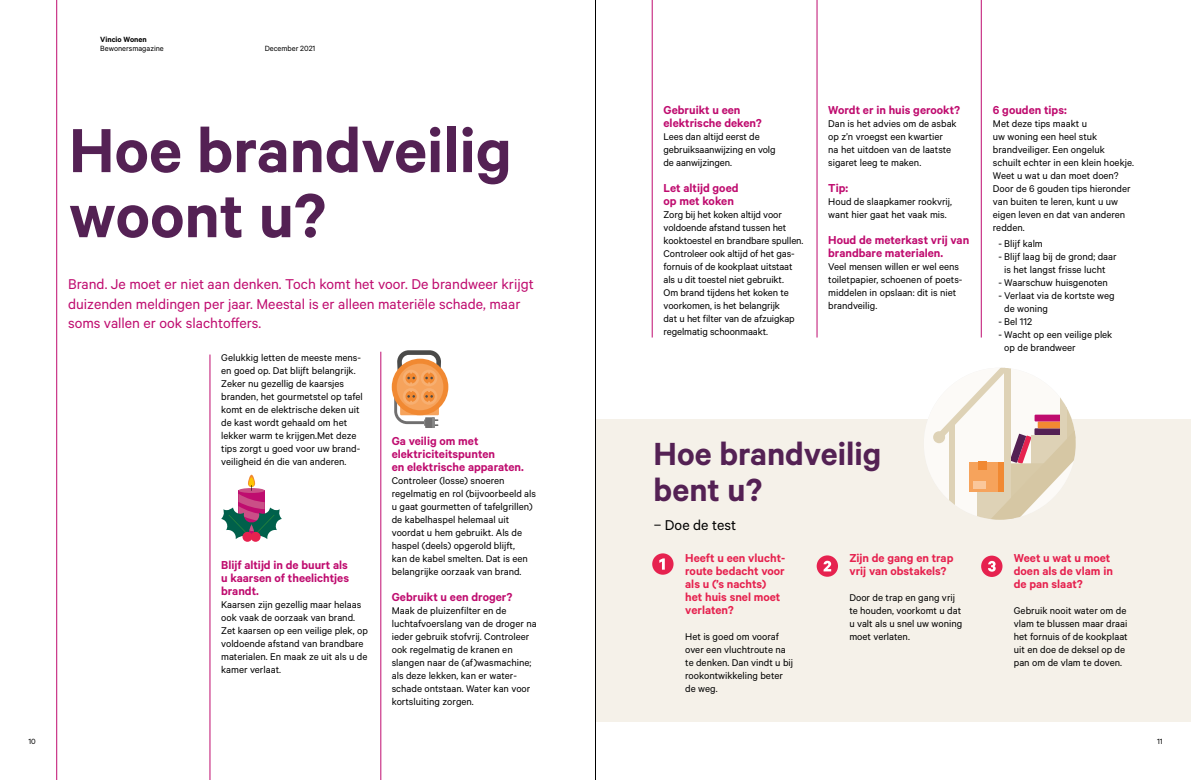
<style>
.page{position:relative;width:1191px;height:780px;background:#fff}
.page>*{position:absolute;margin:0;border:0;box-sizing:border-box;transform-origin:0 0}
.t1{font:600 70px/65px "Calibre";color:#542154}
.t2{font:600 36px/36px "Calibre";color:#542154}
.t3{font:16px/19.5px "Calibre";color:#bf0c6f}
.t4{font:16px "Calibre";color:#000}
.t5{font:600 13px/13px "Calibre";color:#bf0c6f}
.t6{font:600 13px/13px "Calibre";color:#e6224f}
.t7{font:11px/13px "Calibre";color:#000}
.t8{font:8.5px "Calibre";color:#000}
.t9{font:600 8.5px "Calibre";color:#000}
</style>
<div class="page">
<div style="left:595px;top:418px;width:596px;height:303px;background:#f5f1e9"></div>
<svg style="left:248px;top:474px;width:7px;height:13px"></svg>
<div style="left:249px;top:477px;width:5px;height:9px;background:#fdc400;border-radius:3px"></div>
<svg style="left:221px;top:485px;width:61px;height:57px"></svg>
<div style="left:251px;top:532px;width:9px;height:9px;background:#e6224f;border-radius:50%"></div>
<div style="left:242px;top:532px;width:10px;height:9px;background:#e6224f;border-radius:50%"></div>
<div style="left:392px;top:358px;width:56px;height:57px;background:#f18932;border-radius:50%"></div>
<div style="left:397px;top:363px;width:46px;height:47px;background:#f6a35c;border-radius:50%"></div>
<div style="left:403px;top:369px;width:16px;height:17px;background:#f7af71;border-radius:50%"></div>
<div style="left:421px;top:369px;width:16px;height:17px;background:#f7af71;border-radius:50%"></div>
<svg style="left:397px;top:350px;width:44px;height:33px"></svg>
<div style="left:403px;top:388px;width:16px;height:17px;background:#f7af71;border-radius:50%"></div>
<div style="left:421px;top:388px;width:16px;height:17px;background:#f7af71;border-radius:50%"></div>
<svg style="left:394px;top:391px;width:44px;height:37px"></svg>
<div style="left:652px;top:553px;width:21px;height:21px;background:#e6224f;border-radius:50%"></div>
<svg style="left:659px;top:558px;width:6px;height:11px"></svg>
<div style="left:816px;top:555px;width:22px;height:21px;background:#e6224f;border-radius:50%"></div>
<svg style="left:823px;top:560px;width:8px;height:11px"></svg>
<div style="left:981px;top:555px;width:21px;height:22px;background:#e6224f;border-radius:50%"></div>
<svg style="left:988px;top:561px;width:7px;height:10px"></svg>
<div style="left:924px;top:368px;width:151px;height:151px;background:#fcfaf7;border-radius:76px"></div>
<div style="left:933px;top:431px;width:12px;height:12px;background:#ded2b6;border-radius:50%"></div>
<svg style="left:939px;top:368px;width:136px;height:151px"></svg>
<hr style="left:381px;top:351px;width:1px;height:429px;background:#bf0c6f">
<hr style="left:57px;top:0;width:1px;height:780px;background:#bf0c6f">
<hr style="left:652px;top:0;width:1px;height:337px;background:#bf0c6f">
<hr style="left:210px;top:354px;width:1px;height:426px;background:#bf0c6f">
<hr style="left:817px;top:0;width:1px;height:337px;background:#bf0c6f">
<hr style="left:981px;top:0;width:1px;height:337px;background:#bf0c6f">
<hr style="left:595px;top:0;width:1px;height:780px;background:#000">
<p class="t9" style="left:100px;top:34px;width:48px">Vincio Wonen</p>
<p class="t8" style="left:100px;top:43px;width:65px">Bewonersmagazine</p>
<p class="t8" style="left:265px;top:43px;width:52px">December 2021</p>
<h1 class="t1" style="left:69px;top:116px;width:444px">Hoe brandveilig woont u?</h1>
<h3 class="t3" style="left:68px;top:274px;width:467px">Brand. Je moet er niet aan denken. Toch komt het voor. De brandweer krijgt duizenden meldingen per jaar. Meestal is er alleen materiële schade, maar soms vallen er ook slachtoffers.</h3>
<p class="t7" style="left:221px;top:350px;width:143px">Gelukkig letten de meeste mens&shy;en goed op. Dat blijft belangrijk.<br>Zeker nu gezellig de kaarsjes branden, het gourmetstel op tafel komt en de elektrische deken uit de kast wordt gehaald om het lekker warm te krijgen.Met deze tips zorgt u goed voor uw brand&shy;veiligheid én die van anderen.</p>
<p class="t5" style="left:221px;top:558px;width:129px;text-align:justify">Blijf altijd in de buurt als u kaarsen of theelichtjes brandt.</p>
<p class="t7" style="left:221px;top:597px;width:148px">Kaarsen zijn gezellig maar helaas ook vaak de oorzaak van brand.<br>Zet kaarsen op een veilige plek, op voldoende afstand van brandbare materialen. En maak ze uit als u de kamer verlaat.</p>
<p class="t5" style="left:392px;top:434px;width:134px">Ga veilig om met elektriciteitspunten<br>en elektrische apparaten.</p>
<p class="t7" style="left:392px;top:474px;width:146px">Controleer (losse) snoeren regelmatig en rol (bijvoorbeeld als u gaat gourmetten of tafelgrillen) de kabelhaspel helemaal uit voordat u hem gebruikt. Als de haspel (deels) opgerold blijft,<br>kan de kabel smelten. Dat is een belangrijke oorzaak van brand.</p>
<p class="t5" style="left:392px;top:590px;width:122px">Gebruikt u een droger?</p>
<p class="t7" style="left:392px;top:604px;width:146px">Maak de pluizenfilter en de luchtafvoerslang van de droger na ieder gebruik stofvrij. Controleer ook regelmatig de kranen en slangen naar de (af)wasmachine; als deze lekken, kan er water&shy;schade ontstaan. Water kan voor kortsluiting zorgen.</p>
<p class="t5" style="left:663px;top:103px;width:100px">Gebruikt u een elektrische deken?</p>
<p class="t7" style="left:663px;top:129px;width:114px">Lees dan altijd eerst de gebruiksaanwijzing en volg de aanwijzingen.</p>
<p class="t5" style="left:663px;top:181px;width:76px">Let altijd goed op met koken</p>
<p class="t7" style="left:663px;top:207px;width:141px">Zorg bij het koken altijd voor voldoende afstand tussen het kooktoestel en brandbare spullen.<br>Controleer ook altijd of het gas&shy;fornuis of de kookplaat uitstaat als u dit toestel niet gebruikt.<br>Om brand tijdens het koken te voorkomen, is het belangrijk<br>dat u het filter van de afzuigkap regelmatig schoonmaakt.</p>
<p class="t5" style="left:828px;top:103px;width:133px">Wordt er in huis gerookt?</p>
<p class="t7" style="left:828px;top:116px;width:130px">Dan is het advies om de asbak op z’n vroegst een kwartier<br>na het uitdoen van de laatste sigaret leeg te maken.</p>
<p class="t5" style="left:828px;top:181px;width:21px">Tip:</p>
<p class="t7" style="left:828px;top:194px;width:125px">Houd de slaapkamer rookvrij, want hier gaat het vaak mis.</p>
<p class="t5" style="left:828px;top:233px;width:142px">Houd de meterkast vrij van brandbare materialen.</p>
<p class="t7" style="left:828px;top:259px;width:136px">Veel mensen willen er wel eens toiletpapier, schoenen of poets&shy;middelen in opslaan: dit is niet brandveilig.</p>
<p class="t5" style="left:993px;top:103px;width:75px">6 gouden tips:</p>
<p class="t7" style="left:993px;top:116px;width:142px">Met deze tips maakt u<br>uw woning een heel stuk brandveiliger. Een ongeluk schuilt echter in een klein hoekje.<br>Weet u wat u dan moet doen?<br>Door de 6 gouden tips hieronder van buiten te leren, kunt u uw eigen leven en dat van anderen redden.</p>
<p class="t7" style="left:998px;top:236px;width:46px">- Blijf kalm</p>
<p class="t7" style="left:998px;top:249px;width:120px;text-align:center">- Blijf laag bij de grond; daar is het langst frisse lucht</p>
<p class="t7" style="left:998px;top:275px;width:111px">- Waarschuw huisgenoten</p>
<p class="t7" style="left:1004px;top:288px;width:112px;text-indent:-6px">- Verlaat via de kortste weg de woning</p>
<p class="t7" style="left:998px;top:314px;width:35px">- Bel 112</p>
<p class="t7" style="left:1004px;top:327px;width:110px;text-indent:-6px">- Wacht op een veilige plek op de brandweer</p>
<h2 class="t2" style="left:653px;top:434px;width:229px">Hoe brandveilig bent u?</h2>
<h3 class="t4" style="left:654px;top:515px;width:84px">– Doe de test</h3>
<p class="t6" style="left:685px;top:551px;width:101px">Heeft u een vlucht&shy;route bedacht voor als u (’s nachts) het huis snel moet verlaten?</p>
<p class="t7" style="left:685px;top:630px;width:109px">Het is goed om vooraf over een vluchtroute na te denken. Dan vindt u bij rookontwikkeling beter de weg.</p>
<p class="t6" style="left:849px;top:551px;width:106px">Zijn de gang en trap vrij van obstakels?</p>
<p class="t7" style="left:849px;top:591px;width:114px">Door de trap en gang vrij te houden, voorkomt u dat u valt als u snel uw woning moet verlaten.</p>
<p class="t6" style="left:1013px;top:551px;width:101px">Weet u wat u moet doen als de vlam in de pan slaat?</p>
<p class="t7" style="left:1013px;top:604px;width:115px">Gebruik nooit water om de vlam te blussen maar draai het fornuis of de kookplaat uit en doe de deksel op de pan om de vlam te doven.</p>
<p class="t8" style="left:28px;top:736px;width:9px">10</p>
<p class="t8" style="left:1157px;top:736px;width:7px">11</p>
</div>
